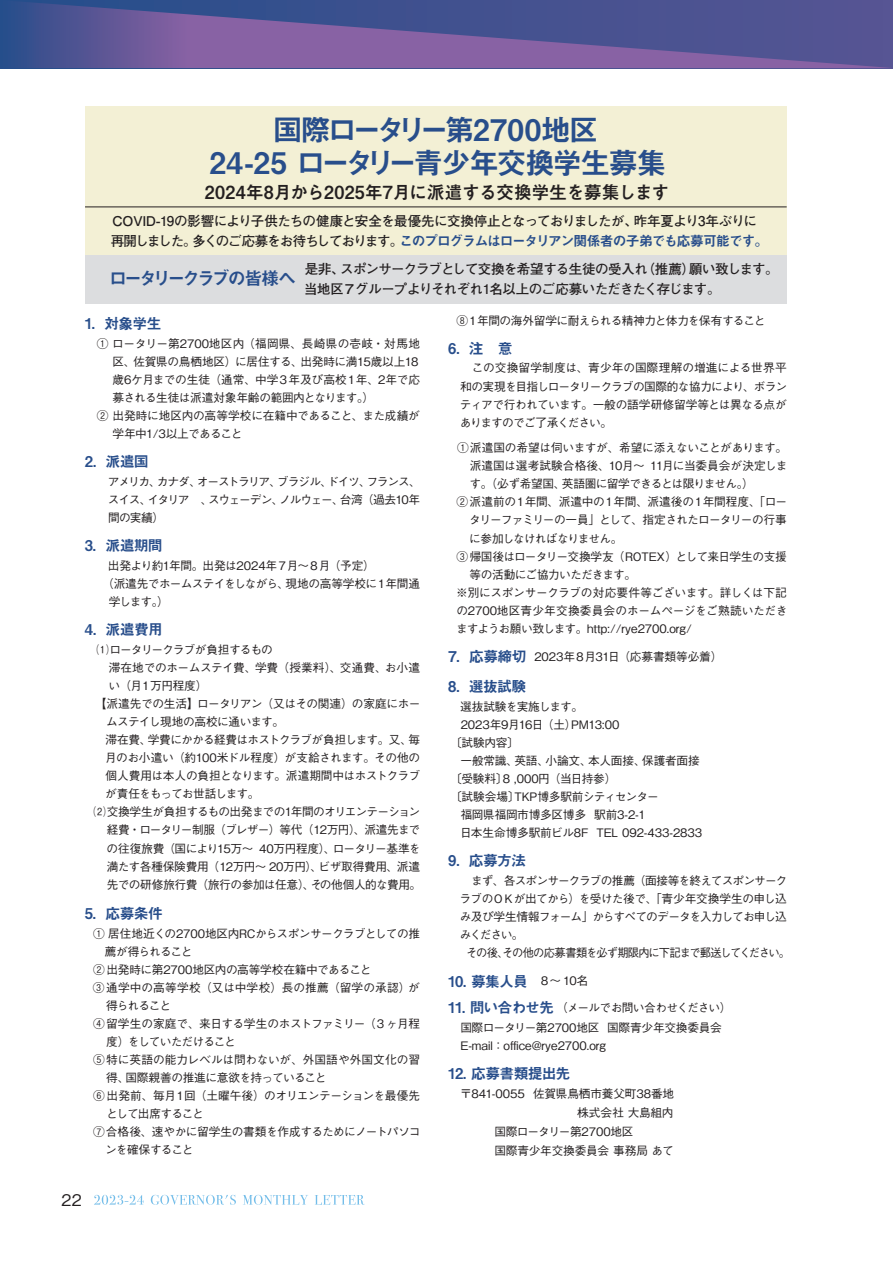
<style>
.page{position:relative;width:893px;height:1263px;background:#fff}
.page>*{position:absolute;margin:0;border:0;box-sizing:border-box;transform-origin:0 0}
.t1{font:29.7px/33px "Midashi Go Pro MB31";letter-spacing:-.075em;color:#284e8b;text-align:center}
.t2{font:700 18px "Mi Go MB1 Std De";letter-spacing:-.02em;color:#231f20}
.t3{font:18px "Midashi Go Pro MB31";letter-spacing:-.18em;color:#284e8b}
.t4{font:500 15.9px "Gothic BBB Pro";color:#231f20}
.t5{font:14.85px "Midashi Go Pro MB31";letter-spacing:-.05em;color:#284e8b}
.t6{font:13.8px "Midashi Go Pro MB31";letter-spacing:-.085em;color:#284e8b}
.t7{font:700 13.5px "Futo Go B101 Pro";letter-spacing:-.05em;color:#231f20}
.t8{font:500 11.7px/18px "Gothic BBB Pro";letter-spacing:-.035em;color:#231f20;text-align:justify}
.t9{font:500 11.7px "Gothic BBB Pro";letter-spacing:-.015em;color:#231f20}
.t10{font:500 11.7px "Gothic BBB Pro";letter-spacing:-.06em;color:#231f20}
.t11{font:500 11.7px "Gothic BBB Pro";letter-spacing:-.01em;color:#231f20}
.t12{font:500 11.7px "Gothic BBB Pro";letter-spacing:-.07em;color:#231f20}
.t13{font:500 11.7px "Gothic BBB Pro";letter-spacing:-.075em;color:#231f20}
.t14{font:500 11.7px "Gothic BBB Pro";letter-spacing:-.005em;color:#231f20}
.t15{font:500 11.7px "Gothic BBB Pro";letter-spacing:-.075em;color:#231f20;scale:.96 1}
.t16{font:500 11.7px "Gothic BBB Pro";letter-spacing:.005em;color:#231f20}
.t17{font:500 11.7px "Gothic BBB Pro";letter-spacing:-.055em;color:#231f20}
.t18{font:500 11.7px "Gothic BBB Pro";letter-spacing:.01em;color:#231f20}
.t19{font:500 11.7px "Gothic BBB Pro";color:#231f20}
.t20{font:500 11.7px "Gothic BBB Pro";letter-spacing:-.085em;color:#231f20}
.t21{font:500 11.7px "Gothic BBB Pro";letter-spacing:-.065em;color:#231f20}
.s1{font-family:"Futo Go B101 Pro";font-weight:700;font-size:13.5px;color:#231f20}
.s2{font-family:"Midashi Go Pro MB31";font-weight:400;font-size:14.85px;color:#284e8b}
.s3{font-family:"Gothic BBB Pro";font-weight:500;font-size:11.7px;color:#231f20}
</style>
<div class="page">
<svg style="left:0;top:0;width:893px;height:68px;background:#5e5797"></svg>
<svg style="left:94px;top:1195px;width:270px;height:10px"></svg>
<div style="left:85px;top:106px;width:702px;height:160px;background:#f3f0d5"></div>
<div style="left:85px;top:255px;width:702px;height:48px;background:#dcdddf"></div>
<hr style="left:85px;top:207px;width:702px;height:1px;background:#231f20">
<h1 class="t1" style="left:210px;top:110px;width:458px">国際ロータリー第2700地区<br>24-25 ロータリー青少年交換学生募集</h1>
<h2 class="t2" style="left:205px;top:178px;width:466px">2024年8月から2025年7月に派遣する交換学生を募集します</h2>
<p class="t7" style="left:112px;top:210px;width:646px">COVID-19の影響により子供たちの健康と安全を最優先に交換停止となっておりましたが、昨年夏より3年ぶりに</p>
<p class="t6" style="left:111px;top:230px;width:659px"><span class="s1">再開しました。多くのご応募をお待ちしております。</span>このプログラムはロータリアン関係者の子弟でも応募可能です。</p>
<p class="t7" style="left:305px;top:258px;width:476px">是非、スポンサークラブとして交換を希望する生徒の受入れ（推薦）願い致します。</p>
<h2 class="t3" style="left:109px;top:264px;width:189px">ロータリークラブの皆様へ</h2>
<p class="t7" style="left:304px;top:278px;width:418px">当地区７グループよりそれぞれ1名以上のご応募いただきたく存じます。</p>
<p class="t5" style="left:85px;top:312px;width:78px">1．対象学生</p>
<p class="t16" style="left:85px;top:334px;width:337px">　① ロータリー第2700地区内（福岡県、長崎県の壱岐・対馬地</p>
<p class="t8" style="left:112px;top:351px;width:308px">区、佐賀県の鳥栖地区）に居住する、出発時に満15歳以上18</p>
<p class="t8" style="left:113px;top:369px;width:309px">歳6ケ月までの生徒（通常、中学３年及び高校１年、2年で応</p>
<p class="t8" style="left:113px;top:387px;width:263px">募される生徒は派遣対象年齢の範囲内となります。）</p>
<p class="t9" style="left:85px;top:406px;width:336px">　② 出発時に地区内の高等学校に在籍中であること、また成績が</p>
<p class="t17" style="left:113px;top:424px;width:131px">学年中1/3以上であること</p>
<p class="t5" style="left:85px;top:450px;width:65px">2．派遣国</p>
<p class="t8" style="left:108px;top:471px;width:314px;text-indent:-23px">　　アメリカ、カナダ、オーストラリア、ブラジル、ドイツ、フランス、スイス、イタリア　、スウェーデン、ノルウェー、台湾（過去10年間の実績）</p>
<p class="t5" style="left:85px;top:534px;width:79px">3．派遣期間</p>
<p class="t8" style="left:85px;top:555px;width:291px">　　出発より約1年間。出発は2024年７月～８月（予定）</p>
<p class="t8" style="left:85px;top:573px;width:336px">　　（派遣先でホームステイをしながら、現地の高等学校に１年間通</p>
<p class="t8" style="left:109px;top:591px;width:62px">学します。）</p>
<p class="t5" style="left:85px;top:618px;width:79px">4．派遣費用</p>
<p class="t20" style="left:85px;top:640px;width:189px">　⑴ロータリークラブが負担するもの</p>
<p class="t9" style="left:85px;top:658px;width:336px">　　滞在地でのホームステイ費、学費（授業料）、交通費、お小遣</p>
<p class="t8" style="left:108px;top:675px;width:100px">い（月１万円程度）</p>
<p class="t8" style="left:95px;top:693px;width:327px">【派遣先での生活】ロータリアン（又はその関連）の家庭にホー</p>
<p class="t8" style="left:106px;top:711px;width:180px">ムステイし現地の高校に通います。</p>
<p class="t10" style="left:106px;top:730px;width:316px">滞在費、学費にかかる経費はホストクラブが負担します。又、毎</p>
<p class="t9" style="left:105px;top:748px;width:317px">月のお小遣い（約100米ドル程度）が支給されます。その他の</p>
<p class="t8" style="left:106px;top:765px;width:316px">個人費用は本人の負担となります。派遣期間中はホストクラブ</p>
<p class="t13" style="left:105px;top:784px;width:156px">が責任をもってお世話します。</p>
<p class="t10" style="left:85px;top:802px;width:337px">　⑵交換学生が負担するもの出発までの1年間のオリエンテーション</p>
<p class="t10" style="left:107px;top:821px;width:315px">経費・ロータリー制服（ブレザー）等代（12万円）、派遣先まで</p>
<p class="t8" style="left:107px;top:838px;width:316px">の往復旅費（国により15万～ 40万円程度）、ロータリー基準を</p>
<p class="t8" style="left:107px;top:856px;width:315px">満たす各種保険費用（12万円～ 20万円）、ビザ取得費用、派遣</p>
<p class="t8" style="left:107px;top:874px;width:316px">先での研修旅行費（旅行の参加は任意）、その他個人的な費用。</p>
<p class="t5" style="left:85px;top:902px;width:80px">5．応募条件</p>
<p class="t8" style="left:93px;top:923px;width:328px">① 居住地近くの2700地区内RCからスポンサークラブとしての推</p>
<p class="t20" style="left:105px;top:942px;width:89px">薦が得られること</p>
<p class="t8" style="left:93px;top:959px;width:280px">②出発時に第2700地区内の高等学校在籍中であること</p>
<p class="t18" style="left:93px;top:978px;width:329px">③ 通学中の高等学校（又は中学校）長の推薦（留学の承認）が</p>
<p class="t8" style="left:106px;top:995px;width:66px">得られること</p>
<p class="t8" style="left:93px;top:1013px;width:328px">④留学生の家庭で、来日する学生のホストファミリー（3 ヶ月程</p>
<p class="t13" style="left:106px;top:1032px;width:131px">度）をしていただけること</p>
<p class="t19" style="left:93px;top:1050px;width:329px">⑤特に英語の能力レベルは問わないが、外国語や外国文化の習</p>
<p class="t8" style="left:106px;top:1067px;width:222px">得、国際親善の推進に意欲を持っていること</p>
<p class="t8" style="left:93px;top:1085px;width:328px">⑥ 出発前、毎月１回（土曜午後）のオリエンテーションを最優先</p>
<p class="t12" style="left:106px;top:1104px;width:99px">として出席すること</p>
<p class="t8" style="left:93px;top:1121px;width:329px">⑦合格後、速やかに留学生の書類を作成するためにノートパソコ</p>
<p class="t21" style="left:105px;top:1140px;width:90px">ンを確保すること</p>
<h3 class="t4" style="left:62px;top:1187px;width:22px">22</h3>
<p class="t8" style="left:457px;top:310px;width:310px">⑧１年間の海外留学に耐えられる精神力と体力を保有すること</p>
<p class="t5" style="left:448px;top:336px;width:66px">6．注　意</p>
<p class="t8" style="left:460px;top:358px;width:329px">　この交換留学制度は、青少年の国際理解の増進による世界平和の実現を目指しロータリークラブの国際的な協力により、ボランティアで行われています。一般の語学研修留学等とは異なる点がありますのでご了承ください。</p>
<p class="t8" style="left:457px;top:437px;width:332px">①派遣国の希望は伺いますが、希望に添えないことがあります。</p>
<p class="t11" style="left:470px;top:456px;width:319px">派遣国は選考試験合格後、10月〜 11月に当委員会が決定しま</p>
<p class="t8" style="left:470px;top:473px;width:286px">す。（必ず希望国、英語圏に留学できるとは限りません。）</p>
<p class="t8" style="left:457px;top:491px;width:332px">②派遣前の１年間、派遣中の１年間、派遣後の１年間程度、「ロー</p>
<p class="t12" style="left:469px;top:511px;width:319px">タリーファミリーの一員」として、指定されたロータリーの行事</p>
<p class="t12" style="left:469px;top:529px;width:155px">に参加しなければなりません。</p>
<p class="t8" style="left:457px;top:546px;width:332px">③帰国後はロータリー交換学友（ROTEX）として来日学生の支援</p>
<p class="t17" style="left:470px;top:565px;width:168px">等の活動にご協力いただきます。</p>
<p class="t8" style="left:456px;top:582px;width:332px">※別にスポンサークラブの対応要件等ございます。詳しくは下記</p>
<p class="t14" style="left:456px;top:601px;width:333px">の2700地区青少年交換委員会のホームページをご熟読いただき</p>
<p class="t9" style="left:456px;top:619px;width:237px">ますようお願い致します。http://rye2700.org/</p>
<p class="t9" style="left:448px;top:647px;width:276px"><span class="s2">7．応募締切</span> 2023年８月31日（応募書類等必着）</p>
<p class="t5" style="left:448px;top:675px;width:80px">8．選抜試験</p>
<p class="t10" style="left:448px;top:697px;width:136px">　選抜試験を実施します。</p>
<p class="t8" style="left:461px;top:714px;width:160px">2023年9月16日（土）PM13:00</p>
<p class="t8" style="left:450px;top:732px;width:71px">〔試験内容〕</p>
<p class="t9" style="left:460px;top:751px;width:241px">一般常識、英語、小論文、本人面接、保護者面接</p>
<p class="t8" style="left:450px;top:768px;width:168px">〔受験料〕8 ,000円（当日持参）</p>
<p class="t8" style="left:450px;top:786px;width:210px">〔試験会場〕TKP博多駅前シティセンター</p>
<p class="t8" style="left:461px;top:804px;width:187px">福岡県福岡市博多区博多 駅前3-2-1</p>
<p class="t11" style="left:460px;top:823px;width:244px">日本生命博多駅前ビル8F TEL 092-433-2833</p>
<p class="t5" style="left:448px;top:849px;width:80px">9．応募方法</p>
<p class="t13" style="left:460px;top:871px;width:329px">　まず、各スポンサークラブの推薦（面接等を終えてスポンサーク</p>
<p class="t8" style="left:459px;top:888px;width:329px">ラブのＯＫが出てから）を受けた後で、「青少年交換学生の申し込</p>
<p class="t12" style="left:460px;top:907px;width:329px">み及び学生情報フォーム」からすべてのデータを入力してお申し込</p>
<p class="t8" style="left:460px;top:924px;width:65px">みください。</p>
<p class="t15" style="left:448px;top:943px;width:357px">　 その後、その他の応募書類を必ず期限内に下記まで郵送してください。</p>
<p class="t5" style="left:448px;top:969px;width:142px">10. 募集人員 <span class="s3">８～ 10名</span></p>
<p class="t8" style="left:448px;top:996px;width:285px;line-height:19.6px;text-align:center"><span class="s2">11. 問い合わせ先</span> （メールでお問い合わせください）国際ロータリー第2700地区 国際青少年交換委員会</p>
<p class="t14" style="left:460px;top:1036px;width:147px">E-mail：office@rye2700.org</p>
<p class="t5" style="left:448px;top:1061px;width:124px">12. 応募書類提出先</p>
<p class="t11" style="left:460px;top:1084px;width:216px">〒841-0055 佐賀県鳥栖市養父町38番地</p>
<p class="t11" style="left:577px;top:1103px;width:98px">株式会社 大島組内</p>
<p class="t8" style="left:448px;top:1121px;width:210px">　　　 国際ロータリー第2700地区　　</p>
<p class="t8" style="left:495px;top:1140px;width:181px">国際青少年交換委員会 事務局 あて</p>
</div>
